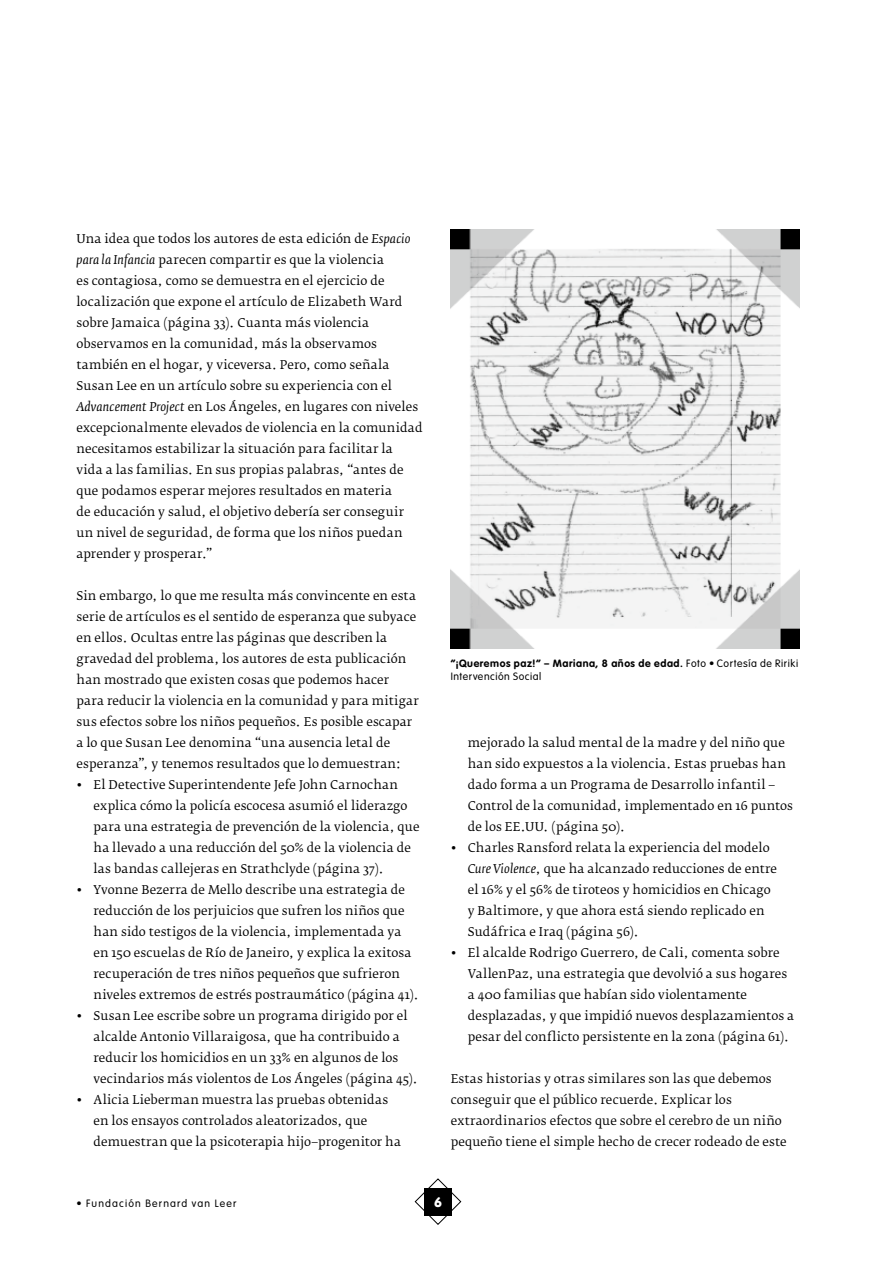
<style>
.page{position:relative;width:893px;height:1263px;background:#fff}
.page>*{position:absolute;margin:0;border:0;box-sizing:border-box;transform-origin:0 0}
.t1{font:900 13.5px "VAG Rounded Std";color:#fff}
.t2{font:12px/21px "Fedra Serif B";letter-spacing:.01em;color:#000}
.t3{font:300 10.5px/13.5px "VAG Rounded Std";letter-spacing:.05em;color:#000}
.t4{font:300 10.5px "VAG Rounded Std";letter-spacing:.1em;color:#000}
.s1{font-style:italic}
.s2{font-weight:700}
</style>
<div class="page">
<svg style="left:414px;top:1178px;width:48px;height:47px"></svg>
<img style="left:451px;top:230px;width:348px;height:418px">
<p class="t2" style="left:77px;top:228px;width:347px">Una idea que todos los autores de esta edición de <span class="s1">Espacio para la Infancia</span> parecen compartir es que la violencia<br>es contagiosa, como se demuestra en el ejercicio de localización que expone el artículo de Elizabeth Ward sobre Jamaica (página 33). Cuanta más violencia observamos en la comunidad, más la observamos también en el hogar, y viceversa. Pero, como señala Susan Lee en un artículo sobre su experiencia con el <span class="s1">Advancement Project</span> en Los Ángeles, en lugares con niveles excepcionalmente elevados de violencia en la comunidad necesitamos estabilizar la situación para facilitar la<br>vida a las familias. En sus propias palabras, “antes de que podamos esperar mejores resultados en materia<br>de educación y salud, el objetivo debería ser conseguir un nivel de seguridad, de forma que los niños puedan aprender y prosperar.”</p>
<p class="t2" style="left:77px;top:585px;width:344px">Sin embargo, lo que me resulta más convincente en esta serie de artículos es el sentido de esperanza que subyace en ellos. Ocultas entre las páginas que describen la gravedad del problema, los autores de esta publicación han mostrado que existen cosas que podemos hacer para reducir la violencia en la comunidad y para mitigar sus efectos sobre los niños pequeños. Es posible escapar a lo que Susan Lee denomina “una ausencia letal de esperanza”, y tenemos resultados que lo demuestran:</p>
<p class="t2" style="left:94px;top:774px;width:327px;text-indent:-17px">• El Detective Superintendente Jefe John Carnochan explica cómo la policía escocesa asumió el liderazgo para una estrategia de prevención de la violencia, que ha llevado a una reducción del 50% de la violencia de las bandas callejeras en Strathclyde (página 37).</p>
<p class="t2" style="left:94px;top:879px;width:327px;text-indent:-17px">• Yvonne Bezerra de Mello describe una estrategia de reducción de los perjuicios que sufren los niños que han sido testigos de la violencia, implementada ya en 150 escuelas de Río de Janeiro, y explica la exitosa recuperación de tres niños pequeños que sufrieron niveles extremos de estrés postraumático (página 41).</p>
<p class="t2" style="left:94px;top:1005px;width:326px;text-indent:-17px">• Susan Lee escribe sobre un programa dirigido por el alcalde Antonio Villaraigosa, que ha contribuido a reducir los homicidios en un 33% en algunos de los vecindarios más violentos de Los Ángeles (página 45).</p>
<p class="t2" style="left:94px;top:1089px;width:309px;text-indent:-17px">• Alicia Lieberman muestra las pruebas obtenidas en los ensayos controlados aleatorizados, que demuestran que la psicoterapia hijo–progenitor ha</p>
<p class="t3" style="left:451px;top:657px;width:349px"><span class="s2">“¡Queremos paz!” – Mariana, 8 años de edad.</span> Foto • Cortesía de Ririki<br>Intervención Social</p>
<p class="t2" style="left:468px;top:732px;width:327px">mejorado la salud mental de la madre y del niño que han sido expuestos a la violencia. Estas pruebas han dado forma a un Programa de Desarrollo infantil – Control de la comunidad, implementado en 16 puntos de los ee .uu. (página 50).</p>
<p class="t2" style="left:468px;top:837px;width:311px;text-indent:-17px">• Charles Ransford relata la experiencia del modelo <span class="s1">Cure Violence</span>, que ha alcanzado reducciones de entre el 16% y el 56% de tiroteos y homicidios en Chicago y Baltimore, y que ahora está siendo replicado en Sudáfrica e Iraq (página 56).</p>
<p class="t2" style="left:468px;top:942px;width:328px;text-indent:-17px">• El alcalde Rodrigo Guerrero, de Cali, comenta sobre VallenPaz, una estrategia que devolvió a sus hogares a 400 familias que habían sido violentamente desplazadas, y que impidió nuevos desplazamientos a pesar del conflicto persistente en la zona (página 61).</p>
<p class="t2" style="left:451px;top:1068px;width:337px">Estas historias y otras similares son las que debemos conseguir que el público recuerde. Explicar los extraordinarios efectos que sobre el cerebro de un niño pequeño tiene el simple hecho de crecer rodeado de este</p>
<p class="t4" style="left:77px;top:1197px;width:161px">• Fundación Bernard van Leer</p>
<p class="t1" style="left:434px;top:1194px;width:9px">6</p>
</div>
